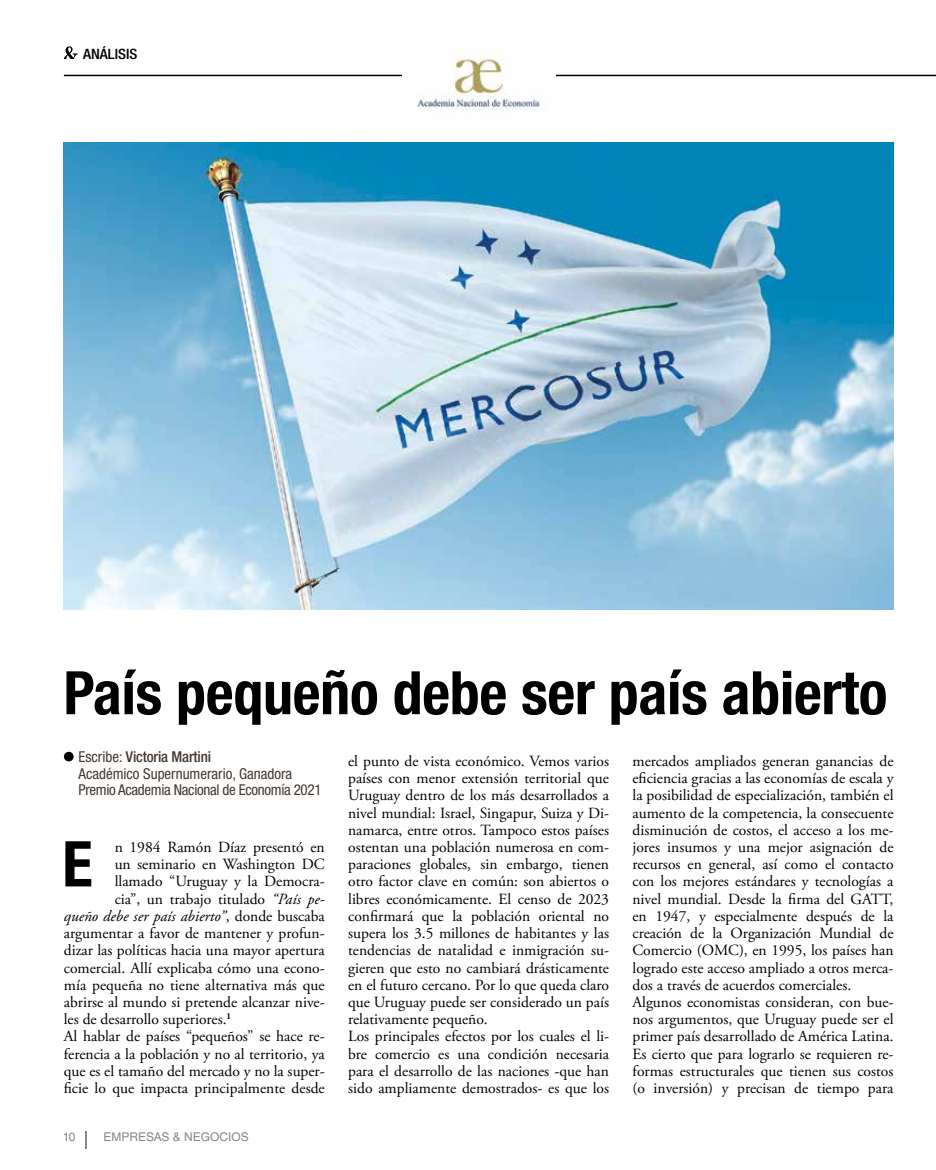
<style>
.page{position:relative;width:936px;height:1170px;background:#fff}
.page>*{position:absolute;margin:0;border:0;box-sizing:border-box;transform-origin:0 0}
.t1{font:700 condensed 63.15px "Helvetica Neue LT Std";color:#000}
.t2{font:700 condensed 60px "Helvetica Neue LT Std";letter-spacing:-.005em;color:#000}
.t3{font:15.6px/17.2px "Adobe Garamond Pro";color:#000}
.t4{font:italic 15.6px "Adobe Garamond Pro";color:#000}
.t5{font:condensed 15px/16.5px "Helvetica Neue LT Std";letter-spacing:-.02em;color:#443830}
.t6{font:500 condensed 14.25px "Helvetica Neue";color:#000;scale:1.07 1}
.t7{font:12px "Helvetica LT Std";color:#8c8682}
.s1{font-weight:500}
.s2{font-style:italic}
.s3{font-style:normal}
</style>
<div class="page">
<svg style="left:86px;top:1131px;width:1px;height:17px"></svg>
<img style="left:64px;top:143px;width:829px;height:466px">
<svg style="left:64px;top:46px;width:14px;height:13px"></svg>
<hr style="left:64px;top:75px;width:871px;height:1px;background:#000">
<img style="left:402px;top:50px;width:153px;height:60px">
<div style="left:64px;top:751px;width:10px;height:10px;background:#000;border-radius:50%"></div>
<p class="t6" style="left:83px;top:45px;width:52px">ANÁLISIS</p>
<h2 class="t2" style="left:63px;top:656px;width:825px">País pequeño debe ser país abierto</h2>
<p class="t3" style="left:632px;top:752px;width:262px">mercados ampliados generan ganancias de eficiencia gracias a las economías de escala y la posibilidad de especialización, también el aumento de la competencia, la consecuente disminución de costos, el acceso a los me&shy;jores insumos y una mejor asignación de recursos en general, así como el contacto con los mejores estándares y tecnologías a nivel mundial. Desde la firma del GATT, en 1947, y especialmente después de la creación de la Organización Mundial de Comercio (OMC), en 1995, los países han logrado este acceso ampliado a otros merca&shy;dos a través de acuerdos comerciales.<br>Algunos economistas consideran, con bue&shy;nos argumentos, que Uruguay puede ser el primer país desarrollado de América Latina.<br>Es cierto que para lograrlo se requieren re&shy;formas estructurales que tienen sus costos (o inversión) y precisan de tiempo para</p>
<p class="t5" style="left:78px;top:748px;width:244px">Escribe: <span class="s1">Victoria Martini<br></span>Académico Supernumerario, Ganadora<br>Premio Academia Nacional de Economía 2021</p>
<p class="t3" style="left:348px;top:752px;width:262px">el punto de vista económico. Vemos varios países con menor extensión territorial que Uruguay dentro de los más desarrollados a nivel mundial: Israel, Singapur, Suiza y Di&shy;namarca, entre otros. Tampoco estos países ostentan una población numerosa en com&shy;paraciones globales, sin embargo, tienen otro factor clave en común: son abiertos o libres económicamente. El censo de 2023 confirmará que la población oriental no supera los 3.5 millones de habitantes y las tendencias de natalidad e inmigración su&shy;gieren que esto no cambiará drásticamente en el futuro cercano. Por lo que queda claro que Uruguay puede ser considerado un país relativamente pequeño.<br>Los principales efectos por los cuales el li&shy;bre comercio es una condición necesaria para el desarrollo de las naciones -que han sido ampliamente demostrados- es que los</p>
<p class="t3" style="left:115px;top:838px;width:211px">n 1984 Ramón Díaz presentó en</p>
<p class="t3" style="left:115px;top:856px;width:211px">un seminario en Washington DC</p>
<p class="t3" style="left:115px;top:873px;width:211px">llamado “Uruguay y la Democra-</p>
<p class="t3" style="left:115px;top:890px;width:211px">cia”, un trabajo titulado <span class="s2">“País pe-</span></p>
<p class="t4" style="left:64px;top:906px;width:262px">queño debe ser país abierto”<span class="s3">, donde buscaba</span></p>
<p class="t3" style="left:64px;top:925px;width:262px">argumentar a favor de mantener y profun-</p>
<p class="t3" style="left:64px;top:942px;width:262px">dizar las políticas hacia una mayor apertura</p>
<p class="t3" style="left:64px;top:959px;width:262px">comercial. Allí explicaba cómo una econo-</p>
<p class="t3" style="left:64px;top:976px;width:262px">mía pequeña no tiene alternativa más que</p>
<p class="t3" style="left:64px;top:993px;width:262px">abrirse al mundo si pretende alcanzar nive-</p>
<p class="t3" style="left:64px;top:1011px;width:169px">les de desarrollo superiores.<sup>1</sup></p>
<p class="t3" style="left:64px;top:1028px;width:262px">Al hablar de países “pequeños” se hace re-</p>
<p class="t3" style="left:64px;top:1045px;width:262px">ferencia a la población y no al territorio, ya</p>
<p class="t3" style="left:64px;top:1062px;width:262px">que es el tamaño del mercado y no la super-</p>
<p class="t3" style="left:64px;top:1079px;width:262px">ficie lo que impacta principalmente desde</p>
<h1 class="t1" style="left:62px;top:825px;width:32px">E</h1>
<p class="t7" style="left:63px;top:1129px;width:14px">10</p>
<p class="t7" style="left:103px;top:1129px;width:147px">EMPRESAS &amp; NEGOCIOS</p>
</div>
